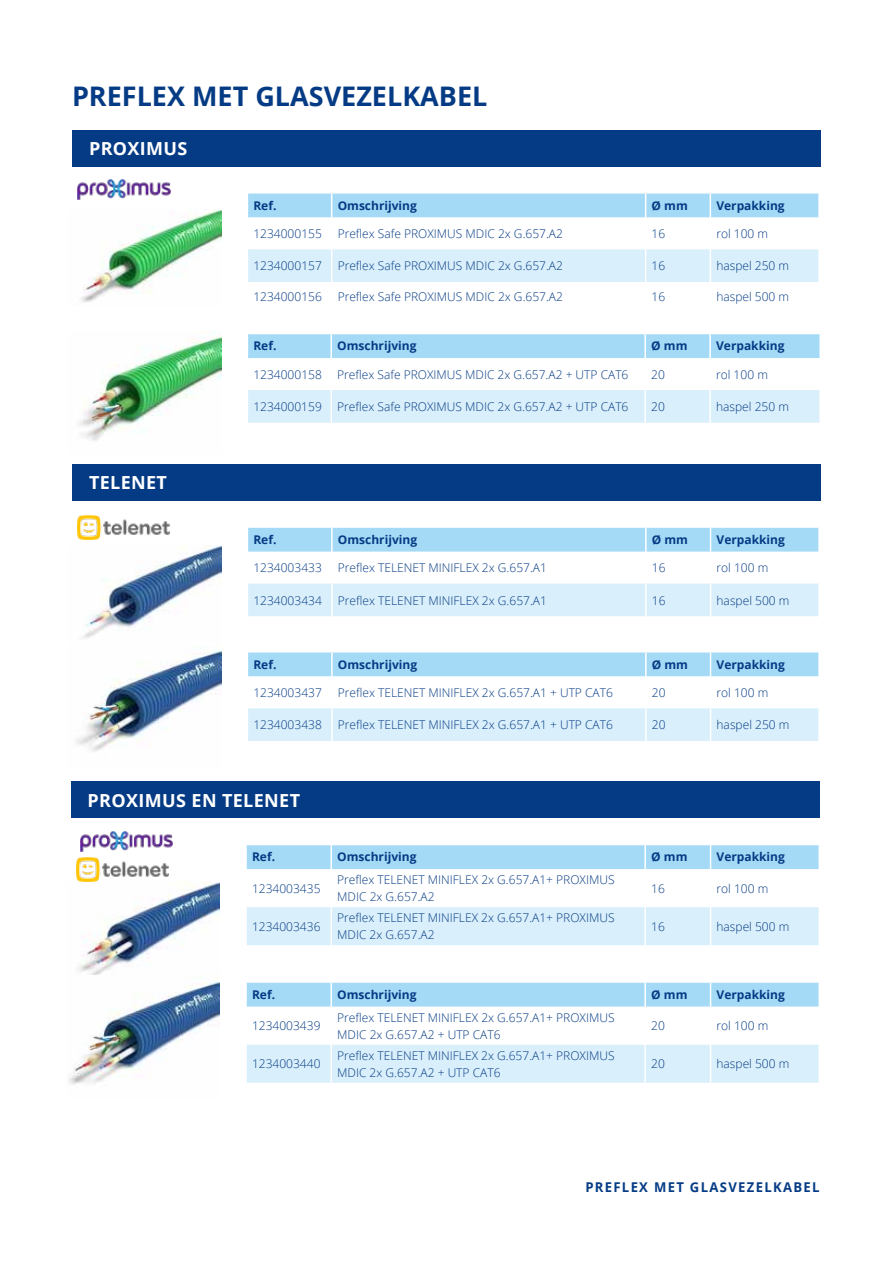
<style>
.page{position:relative;width:893px;height:1263px;background:#fff}
.page>*{position:absolute;margin:0;border:0;box-sizing:border-box;transform-origin:0 0}
.t1{font:700 27px "Open Sans";color:#053b84}
.t2{font:700 18px "Open Sans";letter-spacing:.02em;color:#fff}
.t3{font:700 13.5px "Open Sans";letter-spacing:.1em;color:#053b84}
.t4{font:300 12px/16.8px "Open Sans";color:#053b84}
.t5{font:700 12px "Open Sans";color:#053b84}
</style>
<div class="page">
<div style="left:72px;top:130px;width:749px;height:37px;background:#053b84"></div>
<div style="left:248px;top:249px;width:570px;height:33px;background:#d9effb"></div>
<svg style="left:247px;top:193px;width:572px;height:25px;background:#a9dcf6"></svg>
<hr style="left:818px;top:194px;width:2px;height:24px;background:#fff">
<hr style="left:331px;top:249px;width:1px;height:33px;background:#fff">
<hr style="left:645px;top:249px;width:1px;height:33px;background:#fff">
<hr style="left:710px;top:249px;width:1px;height:33px;background:#fff">
<img style="left:78px;top:179px;width:93px;height:20px">
<img style="left:81px;top:209px;width:140px;height:94px">
<svg style="left:247px;top:334px;width:572px;height:89px"></svg>
<hr style="left:330px;top:334px;width:2px;height:24px;background:#fff">
<hr style="left:644px;top:334px;width:2px;height:24px;background:#fff">
<hr style="left:709px;top:334px;width:2px;height:24px;background:#fff">
<hr style="left:247px;top:358px;width:1px;height:32px;background:#fff">
<hr style="left:330px;top:358px;width:2px;height:32px;background:#fff">
<hr style="left:644px;top:358px;width:2px;height:32px;background:#fff">
<hr style="left:709px;top:358px;width:2px;height:32px;background:#fff">
<hr style="left:247px;top:390px;width:1px;height:33px;background:#fff">
<hr style="left:330px;top:390px;width:2px;height:33px;background:#fff">
<hr style="left:644px;top:390px;width:2px;height:33px;background:#fff">
<hr style="left:709px;top:390px;width:2px;height:33px;background:#fff">
<img style="left:79px;top:332px;width:142px;height:109px">
<div style="left:72px;top:464px;width:749px;height:37px;background:#053b84"></div>
<svg style="left:248px;top:527px;width:571px;height:89px"></svg>
<hr style="left:818px;top:528px;width:2px;height:24px;background:#fff">
<hr style="left:331px;top:552px;width:2px;height:32px;background:#fff">
<hr style="left:645px;top:552px;width:2px;height:32px;background:#fff">
<hr style="left:710px;top:552px;width:1px;height:32px;background:#fff">
<hr style="left:818px;top:552px;width:2px;height:32px;background:#fff">
<hr style="left:331px;top:584px;width:2px;height:32px;background:#fff">
<hr style="left:645px;top:584px;width:2px;height:32px;background:#fff">
<hr style="left:710px;top:584px;width:1px;height:32px;background:#fff">
<hr style="left:818px;top:584px;width:2px;height:32px;background:#fff">
<img style="left:78px;top:515px;width:92px;height:24px">
<img style="left:83px;top:545px;width:138px;height:93px">
<svg style="left:247px;top:652px;width:571px;height:89px"></svg>
<hr style="left:247px;top:676px;width:1px;height:32px;background:#fff">
<hr style="left:331px;top:676px;width:2px;height:32px;background:#fff">
<hr style="left:645px;top:676px;width:2px;height:32px;background:#fff">
<hr style="left:710px;top:676px;width:1px;height:32px;background:#fff">
<hr style="left:247px;top:708px;width:1px;height:33px;background:#fff">
<hr style="left:331px;top:708px;width:2px;height:33px;background:#fff">
<hr style="left:645px;top:708px;width:2px;height:33px;background:#fff">
<hr style="left:710px;top:708px;width:1px;height:33px;background:#fff">
<img style="left:76px;top:650px;width:145px;height:102px">
<div style="left:71px;top:781px;width:749px;height:37px;background:#053b84"></div>
<svg style="left:246px;top:844px;width:572px;height:101px"></svg>
<hr style="left:245px;top:869px;width:2px;height:38px;background:#fff">
<hr style="left:330px;top:869px;width:2px;height:38px;background:#fff">
<hr style="left:644px;top:869px;width:2px;height:38px;background:#fff">
<hr style="left:710px;top:869px;width:1px;height:38px;background:#fff">
<hr style="left:245px;top:907px;width:2px;height:38px;background:#fff">
<hr style="left:330px;top:907px;width:2px;height:38px;background:#fff">
<hr style="left:644px;top:907px;width:2px;height:38px;background:#fff">
<hr style="left:710px;top:907px;width:1px;height:38px;background:#fff">
<img style="left:78px;top:882px;width:142px;height:93px">
<svg style="left:246px;top:982px;width:573px;height:101px"></svg>
<hr style="left:818px;top:983px;width:2px;height:24px;background:#fff">
<hr style="left:245px;top:1007px;width:2px;height:38px;background:#fff">
<hr style="left:330px;top:1007px;width:2px;height:38px;background:#fff">
<hr style="left:644px;top:1007px;width:2px;height:38px;background:#fff">
<hr style="left:710px;top:1007px;width:1px;height:38px;background:#fff">
<hr style="left:818px;top:1007px;width:2px;height:38px;background:#fff">
<hr style="left:245px;top:1045px;width:2px;height:38px;background:#fff">
<hr style="left:330px;top:1045px;width:2px;height:38px;background:#fff">
<hr style="left:644px;top:1045px;width:2px;height:38px;background:#fff">
<hr style="left:710px;top:1045px;width:1px;height:38px;background:#fff">
<hr style="left:818px;top:1045px;width:2px;height:38px;background:#fff">
<img style="left:69px;top:981px;width:151px;height:104px">
<img style="left:77px;top:858px;width:92px;height:24px">
<img style="left:80px;top:831px;width:93px;height:20px">
<h1 class="t1" style="left:72px;top:77px;width:417px">PREFLEX MET GLASVEZELKABEL</h1>
<h2 class="t2" style="left:89px;top:136px;width:100px">PROXIMUS</h2>
<h2 class="t2" style="left:89px;top:470px;width:80px">TELENET</h2>
<p class="t5" style="left:253px;top:197px;width:25px">Ref.</p>
<p class="t5" style="left:338px;top:197px;width:81px">Omschrijving</p>
<p class="t5" style="left:652px;top:197px;width:38px">Ø mm</p>
<p class="t5" style="left:716px;top:197px;width:70px">Verpakking</p>
<p class="t4" style="left:253px;top:225px;width:70px">1234000155</p>
<p class="t4" style="left:338px;top:225px;width:227px">Preflex Safe PROXIMUS MDIC 2x G.657.A2</p>
<p class="t4" style="left:652px;top:225px;width:15px">16</p>
<p class="t4" style="left:716px;top:225px;width:53px">rol 100 m</p>
<p class="t4" style="left:253px;top:257px;width:70px">1234000157</p>
<p class="t4" style="left:338px;top:257px;width:227px">Preflex Safe PROXIMUS MDIC 2x G.657.A2</p>
<p class="t4" style="left:652px;top:257px;width:15px">16</p>
<p class="t4" style="left:716px;top:257px;width:74px">haspel 250 m</p>
<p class="t4" style="left:253px;top:288px;width:70px">1234000156</p>
<p class="t4" style="left:338px;top:288px;width:227px">Preflex Safe PROXIMUS MDIC 2x G.657.A2</p>
<p class="t4" style="left:652px;top:288px;width:15px">16</p>
<p class="t4" style="left:716px;top:288px;width:74px">haspel 500 m</p>
<p class="t5" style="left:253px;top:338px;width:25px">Ref.</p>
<p class="t5" style="left:337px;top:338px;width:81px">Omschrijving</p>
<p class="t5" style="left:651px;top:338px;width:38px">Ø mm</p>
<p class="t5" style="left:716px;top:338px;width:70px">Verpakking</p>
<p class="t4" style="left:253px;top:366px;width:70px">1234000158</p>
<p class="t4" style="left:337px;top:366px;width:293px">Preflex Safe PROXIMUS MDIC 2x G.657.A2 + UTP CAT6</p>
<p class="t4" style="left:651px;top:366px;width:15px">20</p>
<p class="t4" style="left:716px;top:366px;width:53px">rol 100 m</p>
<p class="t4" style="left:253px;top:398px;width:70px">1234000159</p>
<p class="t4" style="left:337px;top:398px;width:293px">Preflex Safe PROXIMUS MDIC 2x G.657.A2 + UTP CAT6</p>
<p class="t4" style="left:651px;top:398px;width:15px">20</p>
<p class="t4" style="left:716px;top:398px;width:74px">haspel 250 m</p>
<p class="t5" style="left:253px;top:531px;width:25px">Ref.</p>
<p class="t5" style="left:338px;top:531px;width:81px">Omschrijving</p>
<p class="t5" style="left:652px;top:531px;width:38px">Ø mm</p>
<p class="t5" style="left:717px;top:531px;width:70px">Verpakking</p>
<p class="t4" style="left:253px;top:559px;width:70px">1234003433</p>
<p class="t4" style="left:338px;top:559px;width:211px">Preflex TELENET MINIFLEX 2x G.657.A1</p>
<p class="t4" style="left:652px;top:559px;width:15px">16</p>
<p class="t4" style="left:717px;top:559px;width:53px">rol 100 m</p>
<p class="t4" style="left:253px;top:591px;width:70px">1234003434</p>
<p class="t4" style="left:338px;top:591px;width:211px">Preflex TELENET MINIFLEX 2x G.657.A1</p>
<p class="t4" style="left:652px;top:591px;width:15px">16</p>
<p class="t4" style="left:717px;top:591px;width:74px">haspel 500 m</p>
<p class="t5" style="left:253px;top:656px;width:25px">Ref.</p>
<p class="t5" style="left:338px;top:656px;width:81px">Omschrijving</p>
<p class="t5" style="left:652px;top:656px;width:38px">Ø mm</p>
<p class="t5" style="left:717px;top:656px;width:70px">Verpakking</p>
<p class="t4" style="left:253px;top:684px;width:70px">1234003437</p>
<p class="t4" style="left:338px;top:684px;width:276px">Preflex TELENET MINIFLEX 2x G.657.A1 + UTP CAT6</p>
<p class="t4" style="left:652px;top:684px;width:15px">20</p>
<p class="t4" style="left:717px;top:684px;width:53px">rol 100 m</p>
<p class="t4" style="left:253px;top:716px;width:70px">1234003438</p>
<p class="t4" style="left:338px;top:716px;width:276px">Preflex TELENET MINIFLEX 2x G.657.A1 + UTP CAT6</p>
<p class="t4" style="left:652px;top:716px;width:15px">20</p>
<p class="t4" style="left:717px;top:716px;width:74px">haspel 250 m</p>
<h2 class="t2" style="left:88px;top:787px;width:214px">PROXIMUS EN TELENET</h2>
<p class="t5" style="left:252px;top:849px;width:25px">Ref.</p>
<p class="t5" style="left:337px;top:849px;width:81px">Omschrijving</p>
<p class="t5" style="left:651px;top:849px;width:38px">Ø mm</p>
<p class="t5" style="left:716px;top:849px;width:70px">Verpakking</p>
<p class="t4" style="left:252px;top:880px;width:70px">1234003435</p>
<p class="t4" style="left:337px;top:871px;width:279px">Preflex TELENET MINIFLEX 2x G.657.A1+ PROXIMUS<br>MDIC 2x G.657.A2</p>
<p class="t4" style="left:651px;top:880px;width:15px">16</p>
<p class="t4" style="left:716px;top:880px;width:53px">rol 100 m</p>
<p class="t4" style="left:252px;top:918px;width:70px">1234003436</p>
<p class="t4" style="left:337px;top:909px;width:279px">Preflex TELENET MINIFLEX 2x G.657.A1+ PROXIMUS<br>MDIC 2x G.657.A2</p>
<p class="t4" style="left:651px;top:918px;width:15px">16</p>
<p class="t4" style="left:716px;top:918px;width:74px">haspel 500 m</p>
<p class="t5" style="left:252px;top:986px;width:25px">Ref.</p>
<p class="t5" style="left:337px;top:986px;width:81px">Omschrijving</p>
<p class="t5" style="left:651px;top:986px;width:38px">Ø mm</p>
<p class="t5" style="left:716px;top:986px;width:70px">Verpakking</p>
<p class="t4" style="left:252px;top:1017px;width:70px">1234003439</p>
<p class="t4" style="left:337px;top:1009px;width:279px">Preflex TELENET MINIFLEX 2x G.657.A1+ PROXIMUS<br>MDIC 2x G.657.A2 + UTP CAT6</p>
<p class="t4" style="left:651px;top:1017px;width:15px">20</p>
<p class="t4" style="left:716px;top:1017px;width:53px">rol 100 m</p>
<p class="t4" style="left:252px;top:1055px;width:70px">1234003440</p>
<p class="t4" style="left:337px;top:1047px;width:279px">Preflex TELENET MINIFLEX 2x G.657.A1+ PROXIMUS<br>MDIC 2x G.657.A2 + UTP CAT6</p>
<p class="t4" style="left:651px;top:1055px;width:15px">20</p>
<p class="t4" style="left:716px;top:1055px;width:74px">haspel 500 m</p>
<p class="t3" style="left:585px;top:1177px;width:236px">PREFLEX MET GLASVEZELKABEL</p>
</div>
